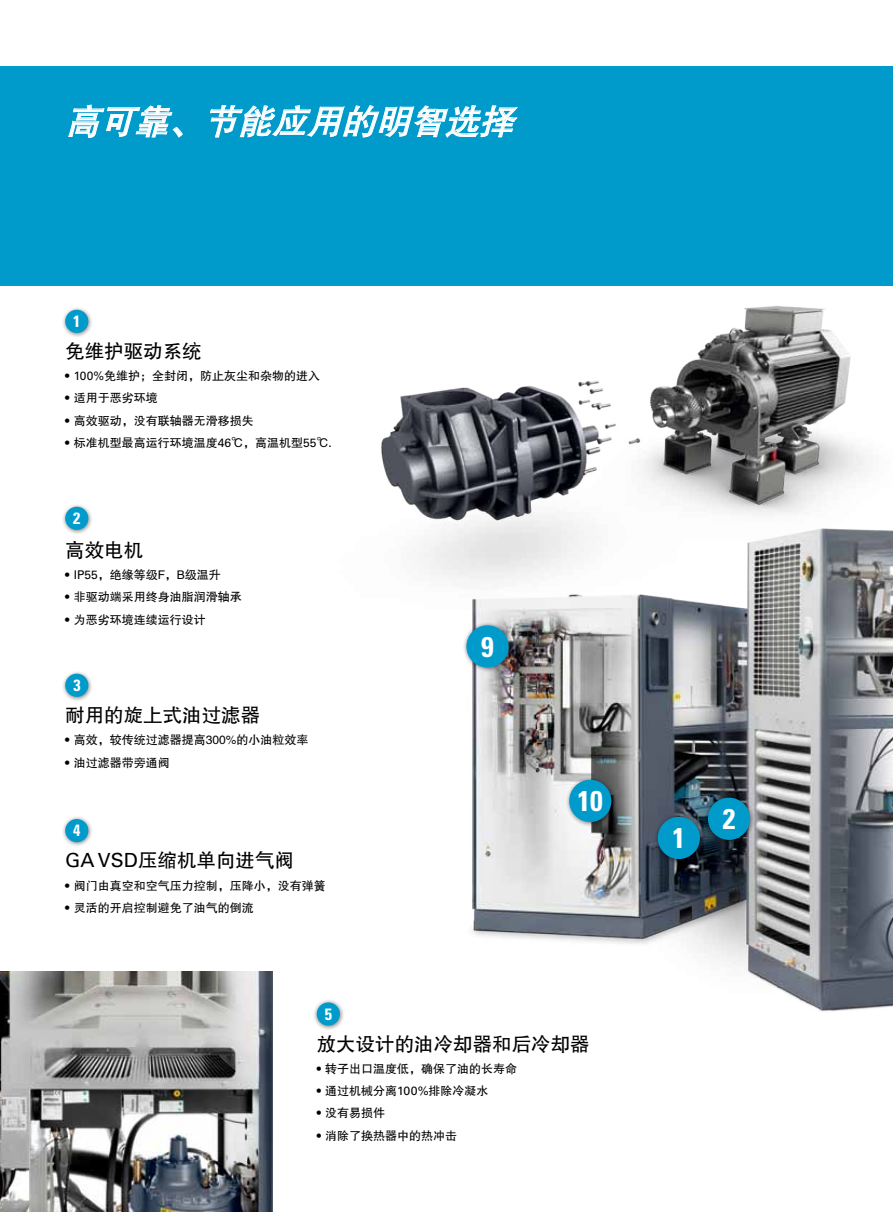
<style>
.page{position:relative;width:893px;height:1212px;background:#fff}
.page>*{position:absolute;margin:0;border:0;box-sizing:border-box;transform-origin:0 0}
.t1{font:italic 34.5px "FZHTK GBK1 0";color:#fff}
.t2{font:700 condensed 28.5px "Univers LT Std";color:#fff}
.t3{font:19.5px "FZHTJW GB1 0";color:#000}
.t4{font:700 condensed 16.35px "Univers LT Std";color:#fff}
.t5{font:700 condensed 16.2px "Univers LT Std";color:#fff}
.t6{font:12px "FZHTJW GB1 0";color:#000}
.s1{font-family:"Univers LT Std"}
</style>
<div class="page">
<img style="left:262px;top:285px;width:631px;height:290px">
<img style="left:433px;top:487px;width:460px;height:524px">
<img style="left:0;top:971px;width:272px;height:241px">
<div style="left:61px;top:815px;width:32px;height:32px;background:#000;opacity:.5"></div>
<div style="left:65px;top:819px;width:23px;height:23px;background:#009bcb;border-radius:50%"></div>
<div style="left:312px;top:998px;width:33px;height:33px;background:#000;opacity:.5"></div>
<div style="left:317px;top:1002px;width:23px;height:23px;background:#009bcb;border-radius:50%"></div>
<div style="left:61px;top:306px;width:32px;height:32px;background:#000;opacity:.5"></div>
<div style="left:65px;top:310px;width:23px;height:23px;background:#009bcb;border-radius:50%"></div>
<div style="left:61px;top:503px;width:32px;height:32px;background:#000;opacity:.5"></div>
<div style="left:65px;top:507px;width:23px;height:23px;background:#009bcb;border-radius:50%"></div>
<div style="left:61px;top:670px;width:32px;height:32px;background:#000;opacity:.5"></div>
<div style="left:65px;top:674px;width:23px;height:23px;background:#009bcb;border-radius:50%"></div>
<div style="left:462px;top:621px;width:51px;height:52px;background:#000;opacity:.5"></div>
<div style="left:466px;top:625px;width:43px;height:42px;background:#009bcb;border-radius:50%"></div>
<div style="left:565px;top:776px;width:51px;height:51px;background:#000;opacity:.5"></div>
<div style="left:569px;top:780px;width:42px;height:42px;background:#009bcb;border-radius:50%"></div>
<div style="left:653px;top:813px;width:52px;height:51px;background:#000;opacity:.5"></div>
<div style="left:658px;top:817px;width:42px;height:42px;background:#009bcb;border-radius:50%"></div>
<div style="left:704px;top:794px;width:51px;height:51px;background:#000;opacity:.5"></div>
<div style="left:708px;top:798px;width:42px;height:42px;background:#009bcb;border-radius:50%"></div>
<div style="left:0;top:66px;width:893px;height:219px;background:#009bcb"></div>
<svg style="left:68px;top:104px;width:115px;height:34px"></svg>
<svg style="left:210px;top:105px;width:308px;height:33px"></svg>
<h1 class="t1" style="left:65px;top:103px;width:460px">高可靠、节能应用的明智选择</h1>
<h3 class="t4" style="left:73px;top:311px;width:9px">1</h3>
<h3 class="t3" style="left:65px;top:340px;width:138px">免维护驱动系统</h3>
<p class="t6" style="left:65px;top:369px;width:257px"><span class="s1">• 100%</span>免维护；全封闭，防止灰尘和杂物的进入</p>
<p class="t6" style="left:65px;top:392px;width:94px"><span class="s1">•</span> 适用于恶劣环境</p>
<p class="t6" style="left:65px;top:414px;width:190px"><span class="s1">•</span> 高效驱动，没有联轴器无滑移损失</p>
<p class="t6" style="left:65px;top:436px;width:268px"><span class="s1">•</span> 标准机型最高运行环境温度<span class="s1">46</span>℃，高温机型<span class="s1">55</span>℃<span class="s1">.</span></p>
<h3 class="t4" style="left:73px;top:508px;width:9px">2</h3>
<h3 class="t3" style="left:65px;top:539px;width:79px">高效电机</h3>
<p class="t6" style="left:65px;top:568px;width:157px"><span class="s1">• IP55</span>，绝缘等级F，B级温升</p>
<p class="t6" style="left:65px;top:590px;width:178px"><span class="s1">•</span> 非驱动端采用终身油脂润滑轴承</p>
<p class="t6" style="left:65px;top:613px;width:142px"><span class="s1">•</span> 为恶劣环境连续运行设计</p>
<h3 class="t5" style="left:73px;top:675px;width:9px">3</h3>
<h3 class="t3" style="left:65px;top:705px;width:196px">耐用的旋上式油过滤器</h3>
<p class="t6" style="left:65px;top:734px;width:245px"><span class="s1">•</span> 高效，较传统过滤器提高300%的小油粒效率</p>
<p class="t6" style="left:65px;top:756px;width:106px"><span class="s1">•</span> 油过滤器带旁通阀</p>
<h3 class="t4" style="left:73px;top:820px;width:9px">4</h3>
<h3 class="t3" style="left:65px;top:850px;width:230px"><span class="s1">GA VSD</span>压缩机单向进气阀</h3>
<p class="t6" style="left:65px;top:879px;width:262px"><span class="s1">•</span> 阀门由真空和空气压力控制，压降小，没有弹簧</p>
<p class="t6" style="left:65px;top:901px;width:190px"><span class="s1">•</span> 灵活的开启控制避免了油气的倒流</p>
<h3 class="t4" style="left:325px;top:1004px;width:9px">5</h3>
<h2 class="t2" style="left:481px;top:629px;width:14px">9</h2>
<h2 class="t2" style="left:578px;top:783px;width:27px">10</h2>
<h3 class="t3" style="left:317px;top:1033px;width:274px">放大设计的油冷却器和后冷却器</h3>
<p class="t6" style="left:317px;top:1062px;width:202px"><span class="s1">•</span> 转子出口温度低，确保了油的长寿命</p>
<p class="t6" style="left:317px;top:1084px;width:173px"><span class="s1">•</span> 通过机械分离<span class="s1">100%</span>排除冷凝水</p>
<p class="t6" style="left:317px;top:1107px;width:70px"><span class="s1">•</span> 没有易损件</p>
<p class="t6" style="left:317px;top:1129px;width:142px"><span class="s1">•</span> 消除了换热器中的热冲击</p>
<h2 class="t2" style="left:672px;top:821px;width:14px">1</h2>
<h2 class="t2" style="left:723px;top:801px;width:14px">2</h2>
</div>
